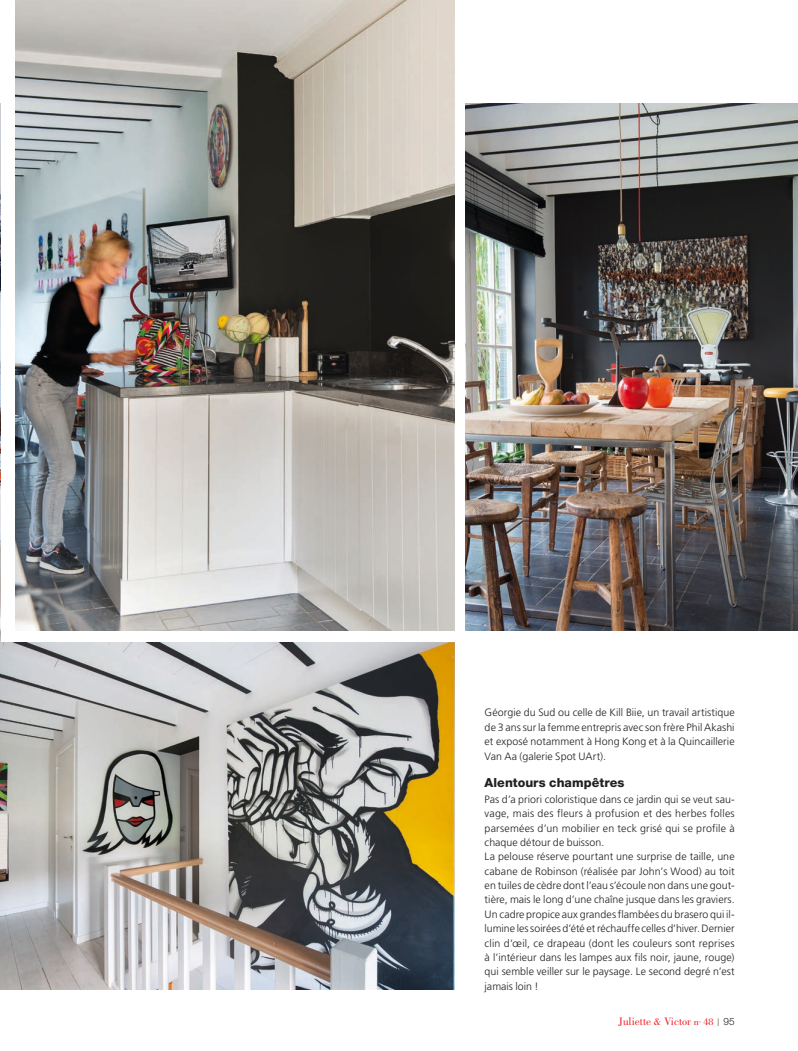
<style>
.page{position:relative;width:798px;height:1051px;background:#fff}
.page>*{position:absolute;margin:0;border:0;box-sizing:border-box;transform-origin:0 0}
.t1{font:800 12.5px "Helvetica Neue LT Std";letter-spacing:.005em;color:#231f20}
.t2{font:11.25px "Bodoni Std";color:#ee1d23}
.t3{font:300 10.62px/14.4px "Frutiger LT Std";letter-spacing:.005em;color:#231f20;text-align:justify}
.s1{font-size:10px}
.s2{font-size:5.88px}
.s3{font-family:"Helvetica Neue LT Std";font-weight:100;font-size:10.62px;color:#231f20}
.s4{font-family:"Helvetica Neue LT Std";font-weight:300;font-size:10px;color:#231f20}
</style>
<div class="page">
<img style="left:0;top:642px;width:454px;height:347px">
<img style="left:16px;top:0;width:438px;height:630px">
<img style="left:0;top:103px;width:1px;height:539px">
<img style="left:465px;top:103px;width:332px;height:527px">
<p class="t3" style="left:484px;top:705px;width:251px">Géorgie du Sud ou celle de Kill Biie, un travail artistique de 3 ans sur la femme entrepris avec son frère Phil Akashi et exposé notamment à Hong Kong et à la Quincaillerie Van Aa (galerie Spot UArt).</p>
<p class="t1" style="left:484px;top:775px;width:141px">Alentours champêtres</p>
<p class="t3" style="left:484px;top:791px;width:251px;text-align:left">Pas d’a priori coloristique dans ce jardin qui se veut sau&shy;vage, mais des fleurs à profusion et des herbes folles parsemées d’un mobilier en teck grisé qui se profile à chaque détour de buisson.<br>La pelouse réserve pourtant une surprise de taille, une cabane de Robinson (réalisée par John’s Wood) au toit en tuiles de cèdre dont l’eau s’écoule non dans une gout&shy;tière, mais le long d’une chaîne jusque dans les graviers.<br>Un cadre propice aux grandes flambées du brasero qui il&shy;lumine les soirées d’été et réchauffe celles d’hiver. Dernier clin d’œil, ce drapeau (dont les couleurs sont reprises à l’intérieur dans les lampes aux fils noir, jaune, rouge) qui semble veiller sur le paysage. Le second degré n’est jamais loin !</p>
<p class="t2" style="left:618px;top:1015px;width:117px">Juliette <span class="s1">&amp;</span> Victor <span class="s1">n</span><span class="s2">°</span> <span class="s1">48</span> <span class="s3">l</span> <span class="s4">95</span></p>
</div>
